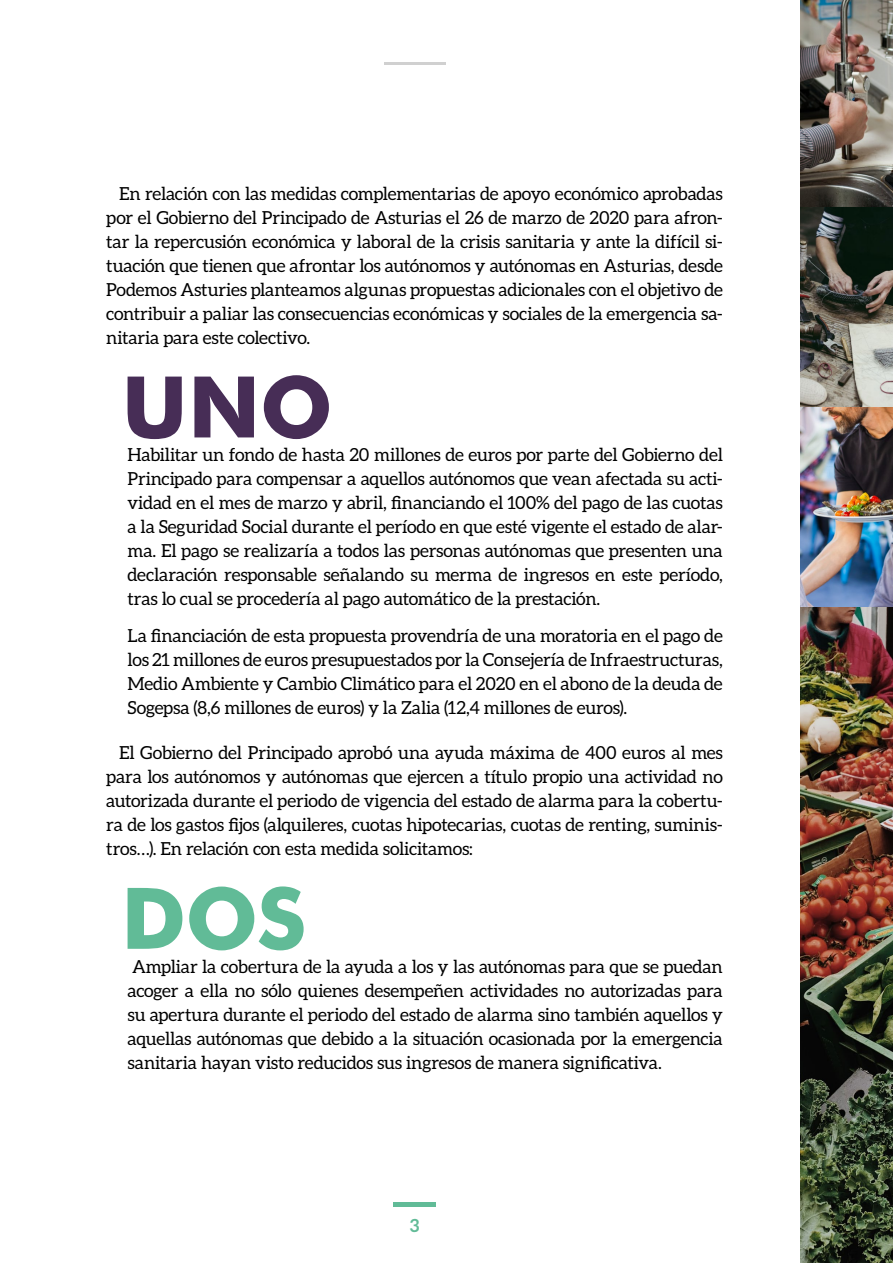
<style>
.page{position:relative;width:893px;height:1263px;background:#fff}
.page>*{position:absolute;margin:0;border:0;box-sizing:border-box;transform-origin:0 0}
.t1{font:700 85.2px "Futura BT";color:#472d56}
.t2{font:700 85.2px "Futura BT";color:#61bb97}
.t3{font:18px/24px "Aleo";letter-spacing:-.01em;color:#000;text-align:justify}
.t4{font:700 18px "Aleo";color:#61bb97}
</style>
<div class="page">
<hr style="left:384px;top:62px;width:61px;height:3px;background:#d0d0d0">
<hr style="left:393px;top:1202px;width:43px;height:4px;background:#61bb97">
<img style="left:800px;top:0;width:93px;height:1263px">
<p class="t3" style="left:106px;top:182px;width:618px;text-indent:13px">En relación con las medidas complementarias de apoyo económico aprobadas por el Gobierno del Principado de Asturias el 26 de marzo de 2020 para afron&shy;tar la repercusión económica y laboral de la crisis sanitaria y ante la difícil si&shy;tuación que tienen que afrontar los autónomos y autónomas en Asturias, desde Podemos Asturies planteamos algunas propuestas adicionales con el objetivo de contribuir a paliar las consecuencias económicas y sociales de la emergencia sa&shy;nitaria para este colectivo.</p>
<h1 class="t1" style="left:121px;top:355px;width:213px">UNO</h1>
<p class="t3" style="left:128px;top:443px;width:597px">Habilitar un fondo de hasta 20 millones de euros por parte del Gobierno del Principado para compensar a aquellos autónomos que vean afectada su acti&shy;vidad en el mes de marzo y abril, financiando el 100% del pago de las cuotas a la Seguridad Social durante el período en que esté vigente el estado de alar&shy;ma. El pago se realizaría a todos las personas autónomas que presenten una declaración responsable señalando su merma de ingresos en este período, tras lo cual se procedería al pago automático de la prestación.</p>
<p class="t3" style="left:128px;top:623px;width:597px">La financiación de esta propuesta provendría de una moratoria en el pago de los 21 millones de euros presupuestados por la Consejería de Infraestructuras, Medio Ambiente y Cambio Climático para el 2020 en el abono de la deuda de Sogepsa (8,6 millones de euros) y la Zalia (12,4 millones de euros).</p>
<p class="t3" style="left:106px;top:741px;width:618px;text-indent:13px">El Gobierno del Principado aprobó una ayuda máxima de 400 euros al mes para los autónomos y autónomas que ejercen a título propio una actividad no autorizada durante el periodo de vigencia del estado de alarma para la cobertu&shy;ra de los gastos fijos (alquileres, cuotas hipotecarias, cuotas de renting, suminis&shy;tros…). En relación con esta medida solicitamos:</p>
<h1 class="t2" style="left:121px;top:867px;width:187px">DOS</h1>
<p class="t3" style="left:128px;top:954px;width:597px">Ampliar la cobertura de la ayuda a los y las autónomas para que se puedan acoger a ella no sólo quienes desempeñen actividades no autorizadas para su apertura durante el periodo del estado de alarma sino también aquellos y aquellas autónomas que debido a la situación ocasionada por la emergencia sanitaria hayan visto reducidos sus ingresos de manera significativa.</p>
<p class="t4" style="left:410px;top:1215px;width:11px">3</p>
</div>
